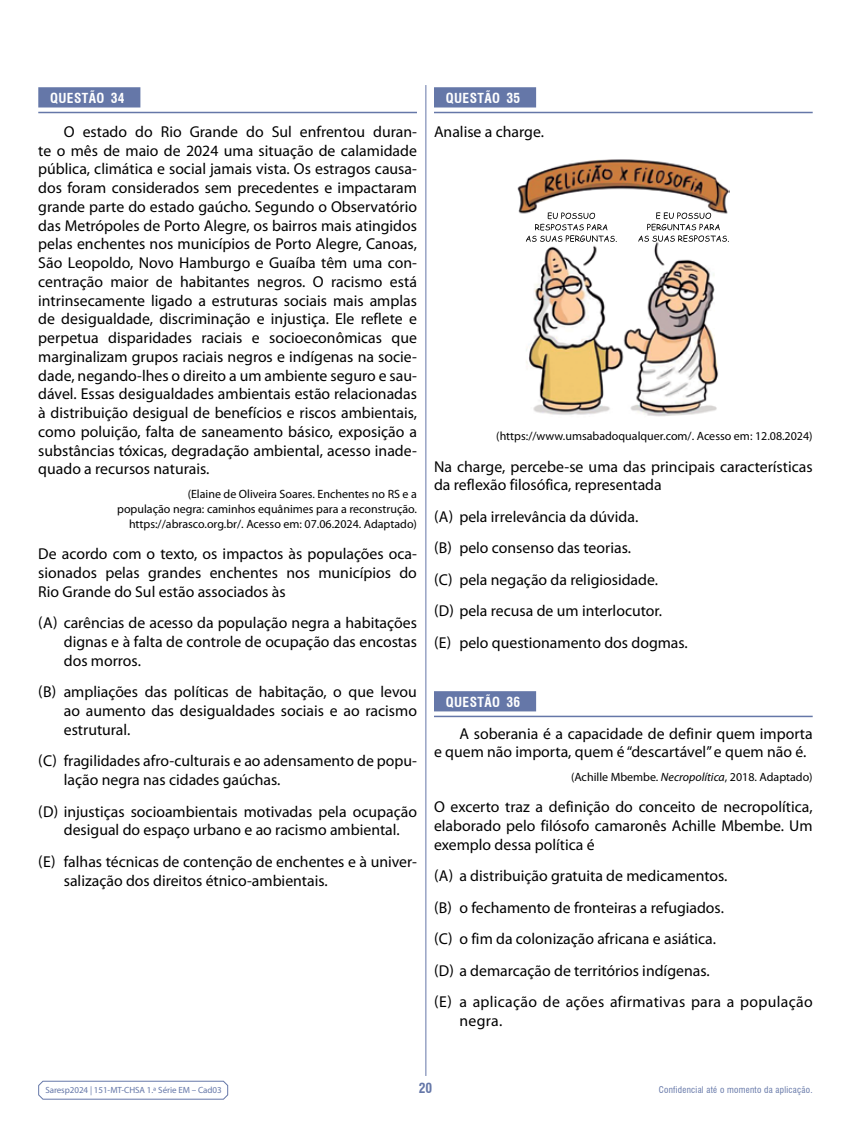
<style>
.page{position:relative;width:851px;height:1127px;background:#fff}
.page>*{position:absolute;margin:0;border:0;box-sizing:border-box;transform-origin:0 0}
.t1{font:15.75px/18.8px "Myriad Pro";color:#000}
.t2{font:700 condensed 13.5px "Swiss 721 BT";letter-spacing:.03em;color:#fff}
.t3{font:700 condensed 13.5px "Swiss 721 BT";color:#6577a8}
.t4{font:12px/15px "Myriad Pro";color:#000;text-align:right}
.t5{font:9px "Myriad Pro";letter-spacing:-.005em;color:#6577a8}
.t6{font:condensed 9px "Swiss 721 BT";letter-spacing:.03em;color:#6577a8}
.s1{font-style:italic}
</style>
<div class="page">
<svg style="left:38px;top:1080px;width:190px;height:20px"></svg>
<hr style="left:425px;top:85px;width:1px;height:991px;background:#6577a8">
<div style="left:434px;top:87px;width:102px;height:20px;background:#6577a8"></div>
<hr style="left:434px;top:112px;width:378px;height:1px;background:#6577a8">
<div style="left:434px;top:691px;width:102px;height:20px;background:#6577a8"></div>
<hr style="left:434px;top:716px;width:378px;height:1px;background:#6577a8">
<img style="left:517px;top:159px;width:212px;height:258px">
<svg style="left:526px;top:212px;width:90px;height:30px"></svg>
<svg style="left:638px;top:212px;width:90px;height:30px"></svg>
<div style="left:38px;top:87px;width:102px;height:20px;background:#6577a8"></div>
<hr style="left:38px;top:112px;width:379px;height:1px;background:#6577a8">
<p class="t2" style="left:50px;top:90px;width:76px">QUESTÃO 34</p>
<p class="t1" style="left:38px;top:122px;width:380px;text-align:justify;text-indent:26px">O estado do Rio Grande do Sul enfrentou duran&shy;te o mês de maio de 2024 uma situação de calamidade pública, climática e social jamais vista. Os estragos causa&shy;dos foram considerados sem precedentes e impactaram grande parte do estado gaúcho. Segundo o Observatório das Metrópoles de Porto Alegre, os bairros mais atingidos pelas enchentes nos municípios de Porto Alegre, Canoas, São Leopoldo, Novo Hamburgo e Guaíba têm uma con&shy;centração maior de habitantes negros. O racismo está intrinsecamente ligado a estruturas sociais mais amplas de desigualdade, discriminação e injustiça. Ele reflete e perpetua disparidades raciais e socioeconômicas que marginalizam grupos raciais negros e indígenas na socie&shy;dade, negando-lhes o direito a um ambiente seguro e sau&shy;dável. Essas desigualdades ambientais estão relacionadas à distribuição desigual de benefícios e riscos ambientais, como poluição, falta de saneamento básico, exposição a substâncias tóxicas, degradação ambiental, acesso inade&shy;quado a recursos naturais.</p>
<p class="t4" style="left:117px;top:486px;width:301px">(Elaine de Oliveira Soares. Enchentes no RS e a<br>população negra: caminhos equânimes para a reconstrução. https://abrasco.org.br/. Acesso em: 07.06.2024. Adaptado)</p>
<p class="t1" style="left:38px;top:544px;width:380px;text-align:justify">De acordo com o texto, os impactos às populações oca&shy;sionados pelas grandes enchentes nos municípios do Rio Grande do Sul estão associados às</p>
<p class="t1" style="left:64px;top:613px;width:354px;text-align:justify;text-indent:-26px">(A) carências de acesso da população negra a habitações dignas e à falta de controle de ocupação das encostas dos morros.</p>
<p class="t1" style="left:64px;top:682px;width:354px;text-align:justify;text-indent:-26px">(B) ampliações das políticas de habitação, o que levou ao aumento das desigualdades sociais e ao racismo estrutural.</p>
<p class="t1" style="left:64px;top:751px;width:354px;text-indent:-26px">(C) fragilidades afro-culturais e ao adensamento de popu&shy;lação negra nas cidades gaúchas.</p>
<p class="t1" style="left:38px;top:802px;width:380px;text-align:center">(D) injustiças socioambientais motivadas pela ocupação desigual do espaço urbano e ao racismo ambiental.</p>
<p class="t1" style="left:64px;top:852px;width:354px;text-indent:-26px">(E) falhas técnicas de contenção de enchentes e à univer&shy;salização dos direitos étnico-ambientais.</p>
<p class="t2" style="left:446px;top:90px;width:76px">QUESTÃO 35</p>
<p class="t1" style="left:434px;top:122px;width:111px">Analise a charge.</p>
<p class="t4" style="left:496px;top:428px;width:318px">(https://www.umsabadoqualquer.com/. Acesso em: 12.08.2024)</p>
<p class="t1" style="left:434px;top:457px;width:380px">Na charge, percebe-se uma das principais características da reflexão filosófica, representada</p>
<p class="t1" style="left:434px;top:501px;width:255px;line-height:31.5px">(A) pela irrelevância da dúvida.<br>(B) pelo consenso das teorias.<br>(C) pela negação da religiosidade.<br>(D) pela recusa de um interlocutor.<br>(E) pelo questionamento dos dogmas.</p>
<p class="t2" style="left:446px;top:694px;width:76px">QUESTÃO 36</p>
<p class="t1" style="left:434px;top:724px;width:380px;text-indent:26px">A soberania é a capacidade de definir quem importa e quem não importa, quem é “descartável” e quem não é.</p>
<p class="t4" style="left:571px;top:769px;width:243px">(Achille Mbembe. <span class="s1">Necropolítica</span>, 2018. Adaptado)</p>
<p class="t1" style="left:434px;top:797px;width:380px;text-align:justify">O excerto traz a definição do conceito de necropolítica, elaborado pelo filósofo camaronês Achille Mbembe. Um exemplo dessa política é</p>
<p class="t1" style="left:434px;top:860px;width:380px;line-height:31.5px">(A) a distribuição gratuita de medicamentos.<br>(B) o fechamento de fronteiras a refugiados.<br>(C) o fim da colonização africana e asiática.<br>(D) a demarcação de territórios indígenas.<br>(E) a aplicação de ações afirmativas para a população</p>
<p class="t1" style="left:459px;top:1011px;width:44px">negra.</p>
<p class="t5" style="left:45px;top:1084px;width:178px">Saresp2024 | 151-MT-CHSA 1.ª Série EM – Cad03</p>
<p class="t3" style="left:418px;top:1079px;width:15px">20</p>
<p class="t6" style="left:658px;top:1084px;width:155px">Confidencial até o momento da aplicação.</p>
</div>
